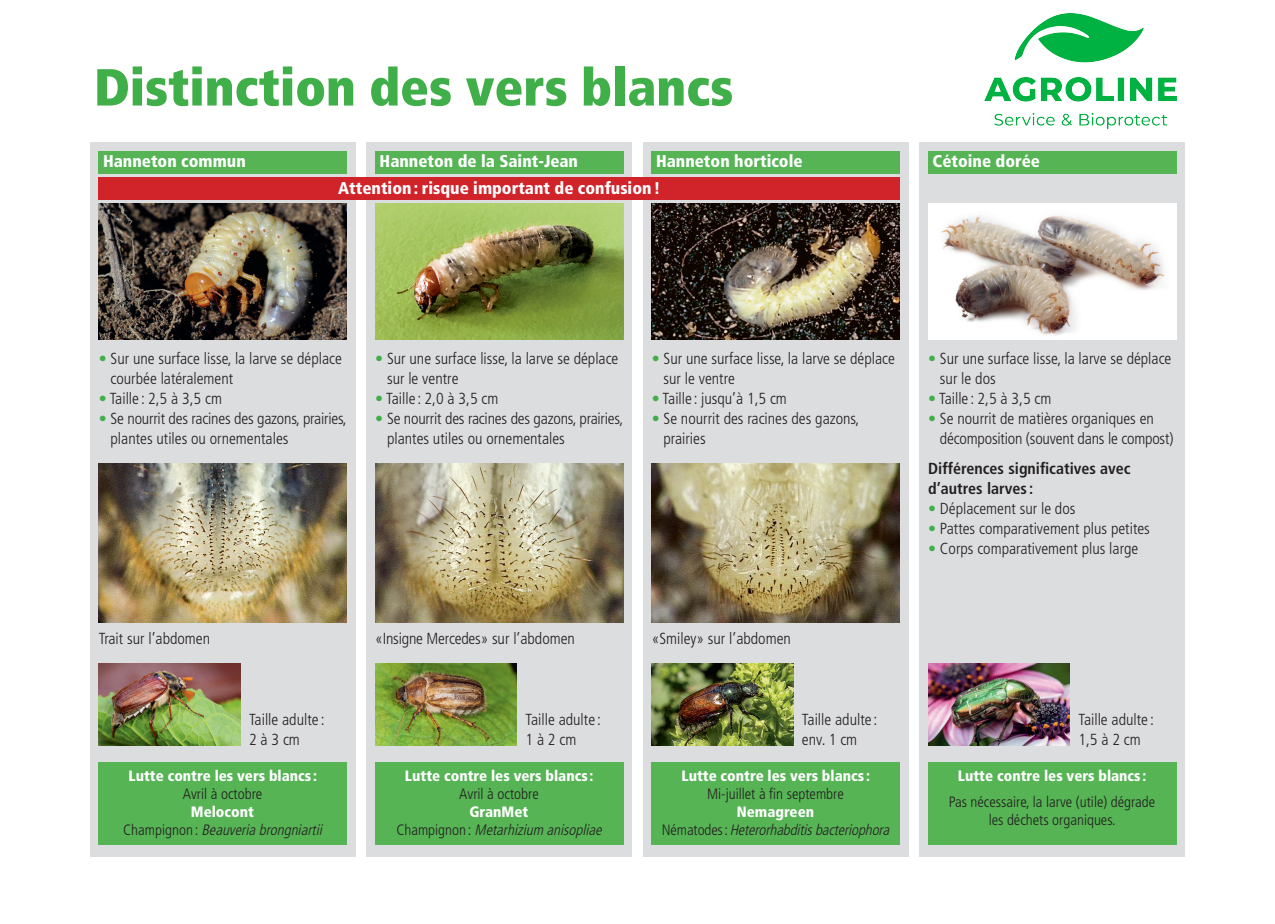
<style>
.page{position:relative;width:1275px;height:924px;background:#fff}
.page>*{position:absolute;margin:0;border:0;box-sizing:border-box;transform-origin:0 0}
.t1{font:900 condensed 52px "Frutiger";color:#40ae49}
.t2{font:900 condensed 17px "Frutiger";color:#fff}
.t3{font:300 condensed 16px/20px "Frutiger";color:#231f20}
.t4{font:700 condensed 16px/20px "Frutiger";color:#231f20}
.t5{font:italic 300 condensed 15px/18px "Frutiger";color:#231f20;text-align:center}
.t6{font:300 condensed 15px/18px "Frutiger";color:#231f20;text-align:center}
.t7{font:900 condensed 15px "Frutiger";color:#fff}
.s1{color:#40ae49}
.s2{font-weight:900;font-style:normal;color:#fff}
.s3{font-style:normal}
</style>
<div class="page">
<div style="left:90px;top:142px;width:265px;height:714px;background:#dcdddf"></div>
<div style="left:367px;top:142px;width:265px;height:714px;background:#dcdddf"></div>
<div style="left:643px;top:142px;width:265px;height:714px;background:#dcdddf"></div>
<div style="left:919px;top:142px;width:265px;height:714px;background:#dcdddf"></div>
<div style="left:99px;top:177px;width:800px;height:23px;background:#d1232a"></div>
<div style="left:99px;top:762px;width:248px;height:82px;background:#56b455"></div>
<div style="left:375px;top:762px;width:248px;height:82px;background:#56b455"></div>
<div style="left:651px;top:762px;width:248px;height:82px;background:#56b455"></div>
<div style="left:928px;top:762px;width:248px;height:82px;background:#56b455"></div>
<div style="left:99px;top:151px;width:248px;height:23px;background:#56b455"></div>
<div style="left:375px;top:151px;width:248px;height:23px;background:#56b455"></div>
<div style="left:651px;top:151px;width:248px;height:23px;background:#56b455"></div>
<div style="left:928px;top:151px;width:248px;height:23px;background:#56b455"></div>
<img style="left:99px;top:203px;width:248px;height:136px">
<img style="left:375px;top:203px;width:248px;height:136px">
<img style="left:651px;top:203px;width:248px;height:136px">
<img style="left:928px;top:203px;width:248px;height:136px">
<img style="left:99px;top:463px;width:248px;height:159px">
<img style="left:375px;top:463px;width:248px;height:159px">
<img style="left:651px;top:463px;width:248px;height:159px">
<img style="left:99px;top:663px;width:141px;height:82px">
<img style="left:375px;top:663px;width:142px;height:82px">
<img style="left:651px;top:663px;width:142px;height:82px">
<img style="left:928px;top:663px;width:142px;height:82px">
<img style="left:984px;top:14px;width:192px;height:114px">
<h1 class="t1" style="left:94px;top:56px;width:641px">Distinction des vers blancs</h1>
<p class="t2" style="left:103px;top:151px;width:144px">Hanneton commun</p>
<p class="t2" style="left:379px;top:151px;width:200px">Hanneton de la Saint-Jean</p>
<p class="t2" style="left:656px;top:151px;width:148px">Hanneton horticole</p>
<p class="t2" style="left:338px;top:178px;width:324px">Attention: risque important de confusion!</p>
<p class="t2" style="left:932px;top:151px;width:109px">Cétoine dorée</p>
<p class="t3" style="left:111px;top:348px;width:233px;text-indent:-12px"><span class="s1">•</span> Sur une surface lisse, la larve se déplace courbée latéralement</p>
<p class="t3" style="left:99px;top:388px;width:125px"><span class="s1">•</span> Taille : 2,5 à 3,5 cm</p>
<p class="t3" style="left:111px;top:408px;width:238px;text-indent:-12px"><span class="s1">•</span> Se nourrit des racines des gazons, prairies, plantes utiles ou ornementales</p>
<p class="t3" style="left:387px;top:348px;width:233px;text-indent:-12px"><span class="s1">•</span> Sur une surface lisse, la larve se déplace sur le ventre</p>
<p class="t3" style="left:375px;top:388px;width:125px"><span class="s1">•</span> Taille : 2,0 à 3,5 cm</p>
<p class="t3" style="left:387px;top:408px;width:238px;text-indent:-12px"><span class="s1">•</span> Se nourrit des racines des gazons, prairies, plantes utiles ou ornementales</p>
<p class="t3" style="left:663px;top:348px;width:233px;text-indent:-12px"><span class="s1">•</span> Sur une surface lisse, la larve se déplace sur le ventre</p>
<p class="t3" style="left:651px;top:388px;width:137px"><span class="s1">•</span> Taille : jusqu’à 1,5 cm</p>
<p class="t3" style="left:663px;top:408px;width:197px;text-indent:-12px"><span class="s1">•</span> Se nourrit des racines des gazons, prairies</p>
<p class="t3" style="left:99px;top:628px;width:113px">Trait sur l’abdomen</p>
<p class="t3" style="left:375px;top:628px;width:201px">«Insigne Mercedes» sur l’abdomen</p>
<p class="t3" style="left:651px;top:628px;width:141px">«Smiley» sur l’abdomen</p>
<p class="t3" style="left:940px;top:348px;width:233px;text-indent:-12px"><span class="s1">•</span> Sur une surface lisse, la larve se déplace sur le dos</p>
<p class="t3" style="left:928px;top:388px;width:125px"><span class="s1">•</span> Taille : 2,5 à 3,5 cm</p>
<p class="t3" style="left:940px;top:408px;width:235px;text-indent:-12px"><span class="s1">•</span> Se nourrit de matières organiques en décomposition (souvent dans le compost)</p>
<p class="t4" style="left:928px;top:458px;width:204px">Différences significatives avec d’autres larves :</p>
<p class="t3" style="left:928px;top:498px;width:149px"><span class="s1">•</span> Déplacement sur le dos</p>
<p class="t3" style="left:928px;top:518px;width:223px"><span class="s1">•</span> Pattes comparativement plus petites</p>
<p class="t3" style="left:928px;top:538px;width:212px"><span class="s1">•</span> Corps comparativement plus large</p>
<p class="t3" style="left:249px;top:709px;width:77px">Taille adulte :<br>2 à 3 cm</p>
<p class="t3" style="left:525px;top:709px;width:77px">Taille adulte :<br>1 à 2 cm</p>
<p class="t3" style="left:802px;top:709px;width:77px">Taille adulte : env. 1 cm</p>
<p class="t3" style="left:1078px;top:709px;width:77px">Taille adulte :<br>1,5 à 2 cm</p>
<p class="t7" style="left:128px;top:766px;width:190px">Lutte contre les vers blancs :</p>
<p class="t6" style="left:183px;top:784px;width:81px">Avril à octobre</p>
<p class="t5" style="left:123px;top:802px;width:204px"><span class="s2">Melocont<br></span><span class="s3">C h a m p i g n o n :</span> Beauveriabrongniartii</p>
<p class="t7" style="left:405px;top:766px;width:190px">Lutte contre les vers blancs :</p>
<p class="t6" style="left:459px;top:784px;width:81px">Avril à octobre</p>
<p class="t5" style="left:396px;top:802px;width:210px"><span class="s2">GranMet<br></span><span class="s3">C h a m p i g n o n :</span> Metarhizium anisopliae</p>
<p class="t7" style="left:681px;top:766px;width:190px">Lutte contre les vers blancs :</p>
<p class="t6" style="left:707px;top:784px;width:138px">Mi-juillet à fin septembre</p>
<p class="t5" style="left:662px;top:802px;width:232px"><span class="s2">Nemagreen<br></span><span class="s3">N é m a t o d e s :</span> Heterorhabditisbacteriophora</p>
<p class="t7" style="left:958px;top:766px;width:190px">Lutte contre les vers blancs :</p>
<p class="t6" style="left:948px;top:792px;width:208px">Pas nécessaire, la larve (utile) dégrade les déchets organiques.</p>
</div>
